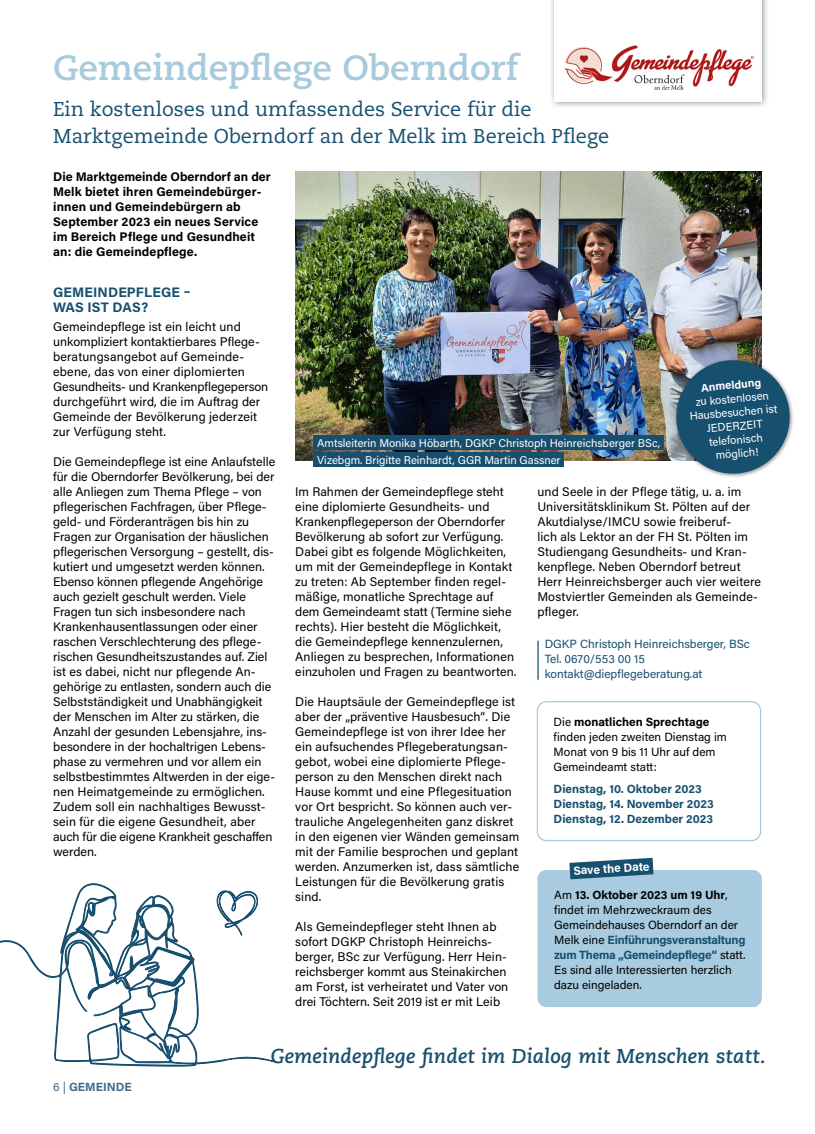
<style>
.page{position:relative;width:815px;height:1134px;background:#fff}
.page>*{position:absolute;margin:0;border:0;box-sizing:border-box;transform-origin:0 0}
.t1{font:700 35px "Caecilia LT Pro 75";color:#a7cadd}
.t2{font:20px/27.5px "Caecilia LT Pro 55 Roman";color:#174f6f}
.t3{font:italic 700 20px "Caecilia LT Pro 76";letter-spacing:.01em;color:#174f6f}
.t4{font:700 13.75px/15px "Acumin Pro";letter-spacing:.01em;color:#174f6f}
.t5{font:12.5px/15px "Acumin Pro";letter-spacing:.005em;color:#000}
.t6{font:700 12.5px/15px "Acumin Pro";letter-spacing:.01em;color:#000}
.t7{font:11.88px/15px "Acumin Pro";color:#000}
.t8{font:11.88px/15px "Acumin Pro";color:#174f6f}
.t9{font:700 11.88px/15px "Acumin Pro";color:#174f6f}
.t10{font:700 11.88px "Acumin Pro";color:#fff}
.t11{font:700 11.88px "Acumin Pro";color:#426b8a}
.t12{font:11.25px/13.8px "Acumin Pro";color:#fff;text-align:center}
.t13{font:700 11.25px "Acumin Pro";color:#fff}
.s1{font-weight:700}
.s2{font-weight:700;color:#174f6f}
.s3{font-weight:400}
</style>
<div class="page">
<hr style="left:537px;top:641px;width:2px;height:39px;background:#174f6f">
<div style="left:537px;top:701px;width:224px;height:140px;border:1px solid #a8cbdf;border-radius:9px"></div>
<div style="left:537px;top:870px;width:225px;height:137px;background:#a8cbdf;border-radius:9px"></div>
<svg style="left:569px;top:858px;width:85px;height:21px"></svg>
<img style="left:295px;top:171px;width:467px;height:290px">
<div style="left:548px;top:0;width:222px;height:109px;background:#000;opacity:.45"></div>
<div style="left:554px;top:0;width:208px;height:102px;background:#fff"></div>
<img style="left:564px;top:45px;width:190px;height:45px">
<div style="left:674px;top:358px;width:121px;height:121px;background:#000;opacity:.45"></div>
<svg style="left:674px;top:358px;width:118px;height:118px;background:#497289"></svg>
<div style="left:314px;top:435px;width:350px;height:15px;background:#174f6f"></div>
<div style="left:314px;top:452px;width:250px;height:15px;background:#174f6f"></div>
<svg style="left:0;top:883px;width:277px;height:183px"></svg>
<svg style="left:217px;top:891px;width:41px;height:44px"></svg>
<h1 class="t1" style="left:53px;top:44px;width:466px">Gemeindepflege Oberndorf</h1>
<h2 class="t2" style="left:53px;top:95px;width:558px">Ein kostenloses und umfassendes Service für die<br>Marktgemeinde Oberndorf an der Melk im Bereich Pflege</h2>
<p class="t6" style="left:53px;top:169px;width:219px">Die Marktgemeinde Oberndorf an der<br>Melk bietet ihren Gemeindebürger&shy;innen und Gemeindebürgern ab<br>September 2023 ein neues Service im Bereich Pflege und Gesundheit an: die Gemeindepflege.</p>
<p class="t4" style="left:53px;top:284px;width:139px">GEMEINDEPFLEGE –<br>WAS IST DAS?</p>
<p class="t5" style="left:53px;top:319px;width:217px">Gemeindepflege ist ein leicht und unkompliziert kontaktierbares Pflege&shy;beratungsangebot auf Gemeinde&shy;ebene, das von einer diplomierten Gesundheits- und Krankenpflegeperson durchgeführt wird, die im Auftrag der Gemeinde der Bevölkerung jederzeit zur Verfügung steht.</p>
<p class="t5" style="left:53px;top:454px;width:224px">Die Gemeindepflege ist eine Anlaufstelle für die Oberndorfer Bevölkerung, bei der alle Anliegen zum Thema Pflege – von pflegerischen Fachfragen, über Pflege&shy;geld- und Förderanträgen bis hin zu Fragen zur Organisation der häuslichen pflegerischen Versorgung – gestellt, dis&shy;kutiert und umgesetzt werden können.<br>Ebenso können pflegende Angehörige auch gezielt geschult werden. Viele Fragen tun sich insbesondere nach Krankenhausentlassungen oder einer raschen Verschlechterung des pflege&shy;rischen Gesundheitszustandes auf. Ziel ist es dabei, nicht nur pflegende An&shy;gehörige zu entlasten, sondern auch die Selbstständigkeit und Unabhängigkeit der Menschen im Alter zu stärken, die Anzahl der gesunden Lebensjahre, ins&shy;besondere in der hochaltrigen Lebens&shy;phase zu vermehren und vor allem ein selbstbestimmtes Altwerden in der eige&shy;nen Heimatgemeinde zu ermöglichen.<br>Zudem soll ein nachhaltiges Bewusst&shy;sein für die eigene Gesundheit, aber auch für die eigene Krankheit geschaffen werden.</p>
<p class="t12" style="left:317px;top:434px;width:345px;line-height:17.1px;text-align:left">Amtsleiterin Monika Höbarth, DGKP Christoph Heinreichsberger BSc,<br>Vizebgm. Brigitte Reinhardt, GGR Martin Gassner</p>
<p class="t13" style="left:700px;top:380px;width:62px;rotate:-5deg">Anmeldung</p>
<p class="t12" style="left:688px;top:395px;width:89px;rotate:-5deg">zu kostenlosen<br>Hausbesuchen ist<br>JEDERZEIT telefonisch möglich!</p>
<p class="t5" style="left:295px;top:484px;width:223px">Im Rahmen der Gemeindepflege steht eine diplomierte Gesundheits- und Krankenpflegeperson der Oberndorfer Bevölkerung ab sofort zur Verfügung.<br>Dabei gibt es folgende Möglichkeiten, um mit der Gemeindepflege in Kontakt zu treten: Ab September finden regel&shy;mäßige, monatliche Sprechtage auf dem Gemeindeamt statt (Termine siehe rechts). Hier besteht die Möglichkeit, die Gemeindepflege kennenzulernen, Anliegen zu besprechen, Informationen einzuholen und Fragen zu beantworten.</p>
<p class="t5" style="left:295px;top:694px;width:226px">Die Hauptsäule der Gemeindepflege ist aber der „präventive Hausbesuch“. Die Gemeindepflege ist von ihrer Idee her ein aufsuchendes Pflegeberatungsan&shy;gebot, wobei eine diplomierte Pflege&shy;person zu den Menschen direkt nach Hause kommt und eine Pflegesituation vor Ort bespricht. So können auch ver&shy;trauliche Angelegenheiten ganz diskret in den eigenen vier Wänden gemeinsam mit der Familie besprochen und geplant werden. Anzumerken ist, dass sämtliche Leistungen für die Bevölkerung gratis sind.</p>
<p class="t5" style="left:295px;top:919px;width:215px">Als Gemeindepfleger steht Ihnen ab sofort DGKP Christoph Heinreichs&shy;berger, BSc zur Verfügung. Herr Hein&shy;reichsberger kommt aus Steinakirchen am Forst, ist verheiratet und Vater von drei Töchtern. Seit 2019 ist er mit Leib</p>
<p class="t5" style="left:537px;top:484px;width:225px">und Seele in der Pflege tätig, u. a. im Universitätsklinikum St. Pölten auf der Akutdialyse/IMCU sowie freiberuf-<br>lich als Lektor an der FH St. Pölten im Studiengang Gesundheits- und Kran&shy;kenpflege. Neben Oberndorf betreut Herr Heinreichsberger auch vier weitere Mostviertler Gemeinden als Gemeinde&shy;pfleger.</p>
<p class="t8" style="left:545px;top:636px;width:207px">DGKP Christoph Heinreichsberger, BSc<br>Tel. 0670/553 00 15 kontakt@diepflegeberatung.at</p>
<p class="t7" style="left:554px;top:713px;width:175px">Die <span class="s1">monatlichen Sprechtage </span>finden jeden zweiten Dienstag im<br>Monat von 9 bis 11 Uhr auf dem<br>Gemeindeamt statt:</p>
<p class="t9" style="left:554px;top:780px;width:162px">Dienstag, 10. Oktober 2023<br>Dienstag, 14. November 2023<br>Dienstag, 12. Dezember 2023</p>
<p class="t10" style="left:573px;top:863px;width:78px;rotate:-4deg">Save the Date</p>
<p class="t7" style="left:554px;top:887px;width:193px">Am <span class="s1">13. Oktober 2023 um 19 Uhr</span>, findet im Mehrzweckraum des<br>Gemeindehauses Oberndorf an der<br>Melk eine <span class="s2">Einführungsveranstaltung zum Thema „Gemeindepflege“</span> statt.<br>Es sind alle Interessierten herzlich dazu eingeladen.</p>
<p class="t11" style="left:53px;top:1079px;width:80px"><span class="s3">6 |</span> GEMEINDE</p>
<h2 class="t3" style="left:271px;top:1043px;width:497px">Gemeindepflege findet im Dialog mit Menschen statt.</h2>
</div>
